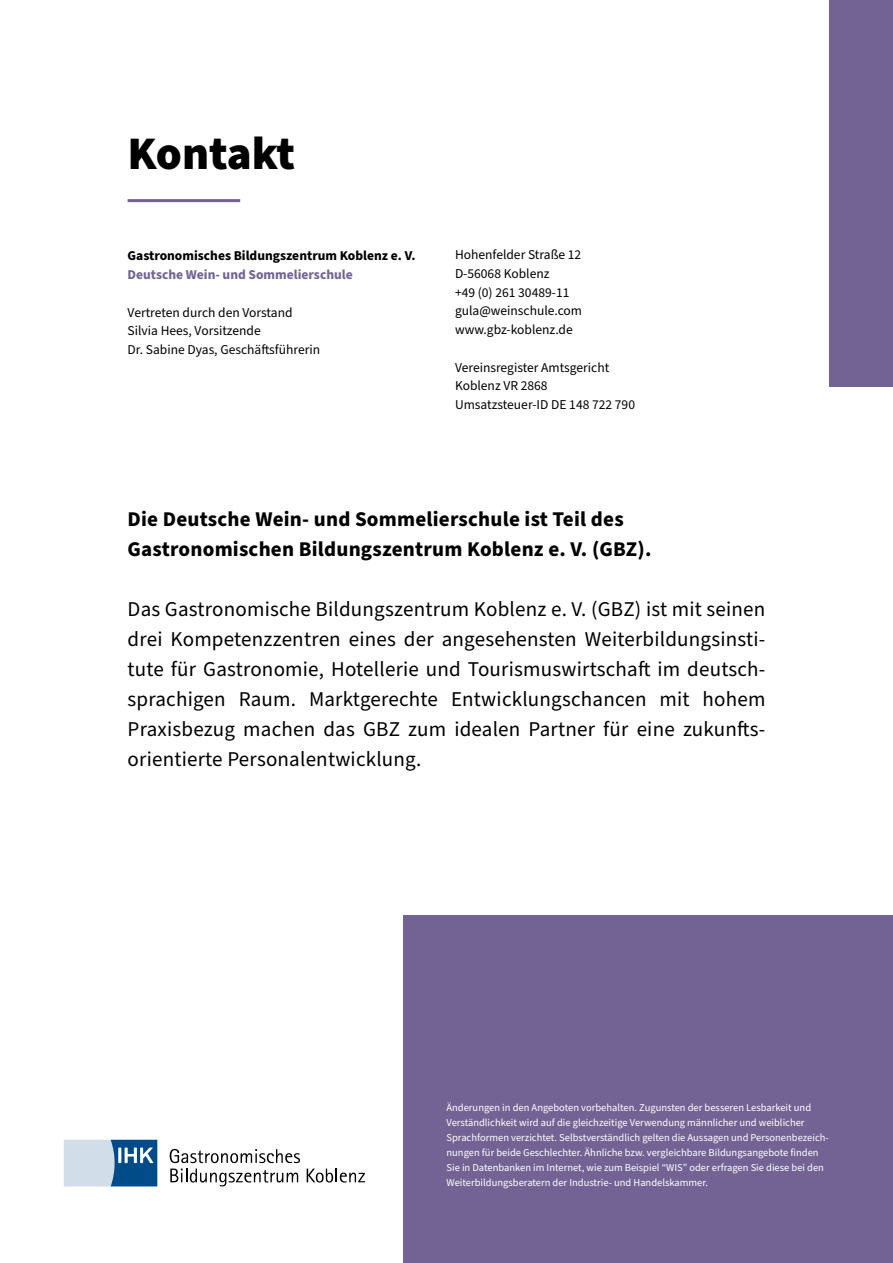
<style>
.page{position:relative;width:893px;height:1263px;background:#fff}
.page>*{position:absolute;margin:0;border:0;box-sizing:border-box;transform-origin:0 0}
.t1{font:900 46.65px "Source Sans Pro";letter-spacing:-.01em;color:#000}
.t2{font:21px/30px "Source Sans Pro";letter-spacing:.01em;color:#000;text-align:justify}
.t3{font:700 21px/30px "Source Sans Pro";letter-spacing:.01em;color:#000}
.t4{font:13.5px/18.8px "Source Sans Pro";color:#000}
.t5{font:700 13.5px "Source Sans Pro";color:#000}
.t6{font:700 13.5px "Source Sans Pro";color:#736394}
.t7{font:10.5px/15px "Source Sans Pro";color:#fff}
</style>
<div class="page">
<div style="left:829px;top:0;width:64px;height:387px;background:#736394"></div>
<hr style="left:128px;top:199px;width:112px;height:3px;background:#736394">
<svg style="left:64px;top:1140px;width:93px;height:46px;background:#7fa3c3"></svg>
<svg style="left:170px;top:1149px;width:130px;height:37px"></svg>
<svg style="left:307px;top:1168px;width:58px;height:14px"></svg>
<div style="left:404px;top:915px;width:489px;height:348px;background:#736394"></div>
<h1 class="t1" style="left:128px;top:122px;width:169px">Kontakt</h1>
<p class="t5" style="left:128px;top:247px;width:289px">Gastronomisches Bildungszentrum Koblenz e. V.</p>
<p class="t6" style="left:128px;top:265px;width:227px">Deutsche Wein- und Sommelierschule</p>
<p class="t4" style="left:128px;top:303px;width:194px">Vertreten durch den Vorstand<br>Silvia Hees, Vorsitzende<br>Dr. Sabine Dyas, Geschäftsführerin</p>
<p class="t4" style="left:455px;top:246px;width:129px">Hohenfelder Straße 12<br>D-56068 Koblenz<br>+49 (0) 261 30489-11 gula@weinschule.com www.gbz-koblenz.de</p>
<p class="t4" style="left:455px;top:358px;width:182px">Vereinsregister Amtsgericht<br>Koblenz VR 2868<br>Umsatzsteuer-ID DE 148 722 790</p>
<h2 class="t3" style="left:128px;top:504px;width:525px">Die Deutsche Wein- und Sommelierschule ist Teil des<br>Gastronomischen Bildungszentrum Koblenz e. V. (GBZ).</h2>
<p class="t2" style="left:128px;top:594px;width:639px">Das Gastronomische Bildungszentrum Koblenz e. V. (GBZ) ist mit seinen drei Kompetenzzentren eines der angesehensten Weiterbildungsinsti&shy;tute für Gastronomie, Hotellerie und Tourismuswirtschaft im deutsch&shy;sprachigen Raum. Marktgerechte Entwicklungschancen mit hohem Praxisbezug machen das GBZ zum idealen Partner für eine zukunfts&shy;orientierte Personalentwicklung.</p>
<p class="t7" style="left:446px;top:1101px;width:384px">Änderungen in den Angeboten vorbehalten. Zugunsten der besseren Lesbarkeit und Verständlichkeit wird auf die gleichzeitige Verwendung männlicher und weiblicher Sprachformen verzichtet. Selbstverständlich gelten die Aussagen und Personenbezeich&shy;nungen für beide Geschlechter. Ähnliche bzw. vergleichbare Bildungsangebote finden Sie in Datenbanken im Internet, wie zum Beispiel “WIS” oder erfragen Sie diese bei den Weiterbildungsberatern der Industrie- und Handelskammer.</p>
</div>
